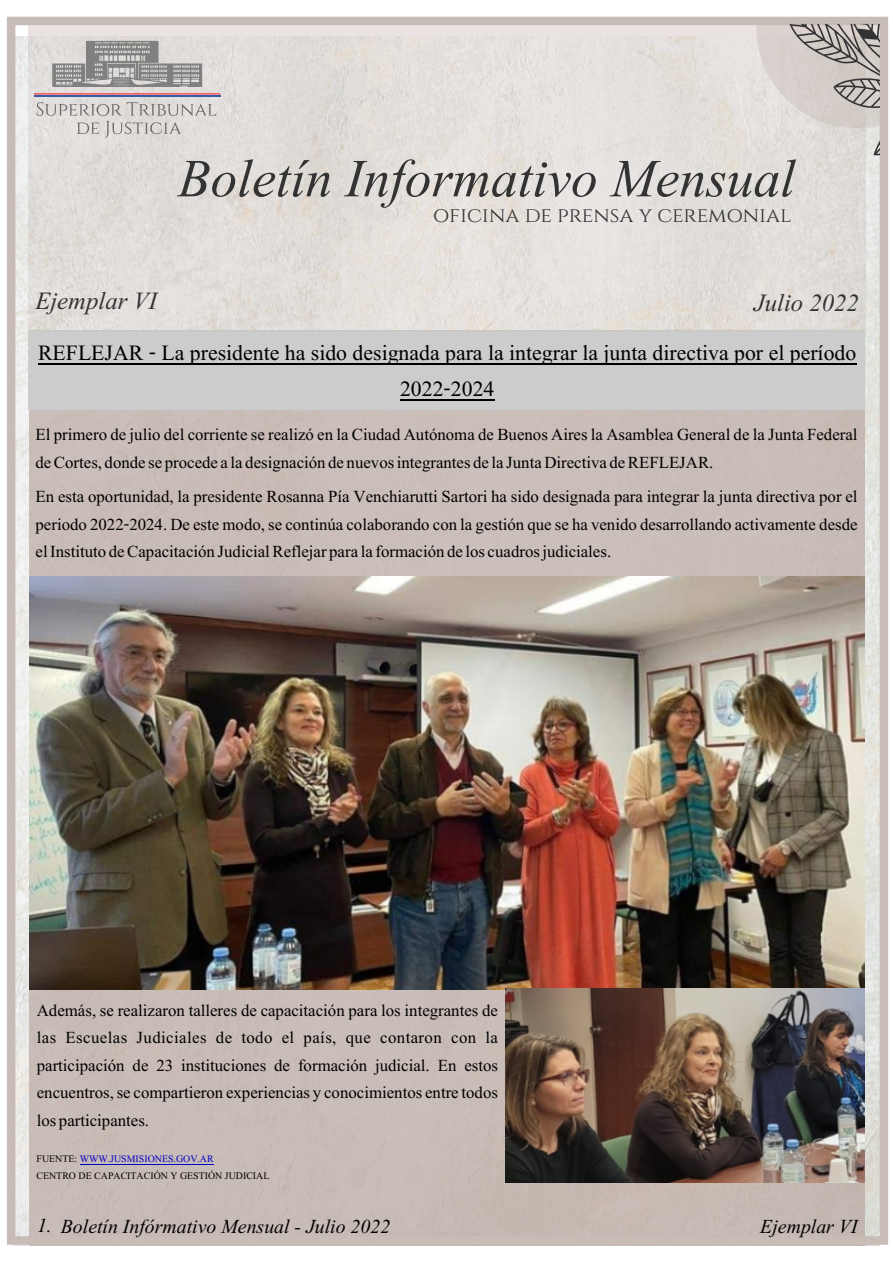
<style>
.page{position:relative;width:893px;height:1263px;background:#fff}
.page>*{position:absolute;margin:0;border:0;box-sizing:border-box;transform-origin:0 0}
.t1{font:italic 81px "Angsana New";color:#333}
.t2{font:italic 37.5px "Angsana New";color:#333}
.t3{font:33px/35.7px "Angsana New";color:#000;text-align:center}
.t4{font:italic 30px "Angsana New";color:#000}
.t5{font:25.5px/27.6px "Angsana New";color:#000;text-align:justify}
.t6{font:21px "Cinzel";color:#333}
.t7{font:15px/16.6px "Angsana New";color:#000}
.s1{color:#0000c4}
</style>
<div class="page">
<div style="left:28px;top:24px;width:838px;height:310px;background:#ebe3e1"></div>
<img style="left:12px;top:37px;width:868px;height:1209px">
<svg style="left:52px;top:41px;width:150px;height:46px"></svg>
<svg style="left:34px;top:93px;width:186px;height:2px"></svg>
<hr style="left:34px;top:96px;width:187px;height:1px;background:#375da8">
<svg style="left:36px;top:102px;width:181px;height:36px"></svg>
<div style="left:29px;top:330px;width:836px;height:916px;background:#c9bcb7"></div>
<div style="left:7px;top:17px;width:881px;height:1228px;border:9px solid #c8bcb7"></div>
<hr style="left:80px;top:1164px;width:134px;height:1px;background:#0000c4">
<svg style="left:756px;top:19px;width:124px;height:136px"></svg>
<div style="left:28px;top:330px;width:837px;height:80px;background:#ccc"></div>
<hr style="left:38px;top:363px;width:818px;height:2px;background:#000">
<hr style="left:400px;top:399px;width:94px;height:1px;background:#000">
<img style="left:30px;top:576px;width:835px;height:413px">
<img style="left:506px;top:988px;width:359px;height:194px">
<h1 class="t1" style="left:178px;top:122px;width:619px">Boletín Informativo Mensual</h1>
<p class="t6" style="left:433px;top:205px;width:360px">OFICINA DE PRENSA Y CEREMONIAL</p>
<h2 class="t2" style="left:35px;top:275px;width:123px">Ejemplar VI</h2>
<h2 class="t2" style="left:754px;top:276px;width:107px">Julio 2022</h2>
<p class="t3" style="left:38px;top:331px;width:820px">REFLEJAR - La presidente ha sido designada para la integrar la junta directiva por el período<br>2022-2024</p>
<p class="t5" style="left:36px;top:418px;width:823px">El primero de julio del corriente se realizó en la Ciudad Autónoma de Buenos Aires la Asamblea General de la Junta Federal de Cortes, donde se procede a la designación de nuevos integrantes de la Junta Directiva de REFLEJAR.</p>
<p class="t5" style="left:36px;top:480px;width:824px">En esta oportunidad, la presidente Rosanna Pía Venchiarutti Sartori ha sido designada para integrar la junta directiva por el periodo 2022-2024. De este modo, se continúa colaborando con la gestión que se ha venido desarrollando activamente desde el Instituto de Capacitación Judicial Reflejar para la formación de los cuadros judiciales.</p>
<p class="t5" style="left:37px;top:993px;width:463px">Además, se realizaron talleres de capacitación para los integrantes de las Escuelas Judiciales de todo el país, que contaron con la participación de 23 instituciones de formación judicial. En estos encuentros, se compartieron experiencias y conocimientos entre todos los participantes.</p>
<p class="t7" style="left:36px;top:1149px;width:234px">FUENTE: <span class="s1">WWW.JUSMISIONES.GOV.AR<br></span>CENTRO DE CAPACITACIÓN Y GESTIÓN JUDICIAL</p>
<p class="t4" style="left:37px;top:1205px;width:355px">1. Boletín Infórmativo Mensual - Julio 2022</p>
<p class="t4" style="left:760px;top:1205px;width:99px">Ejemplar VI</p>
</div>
